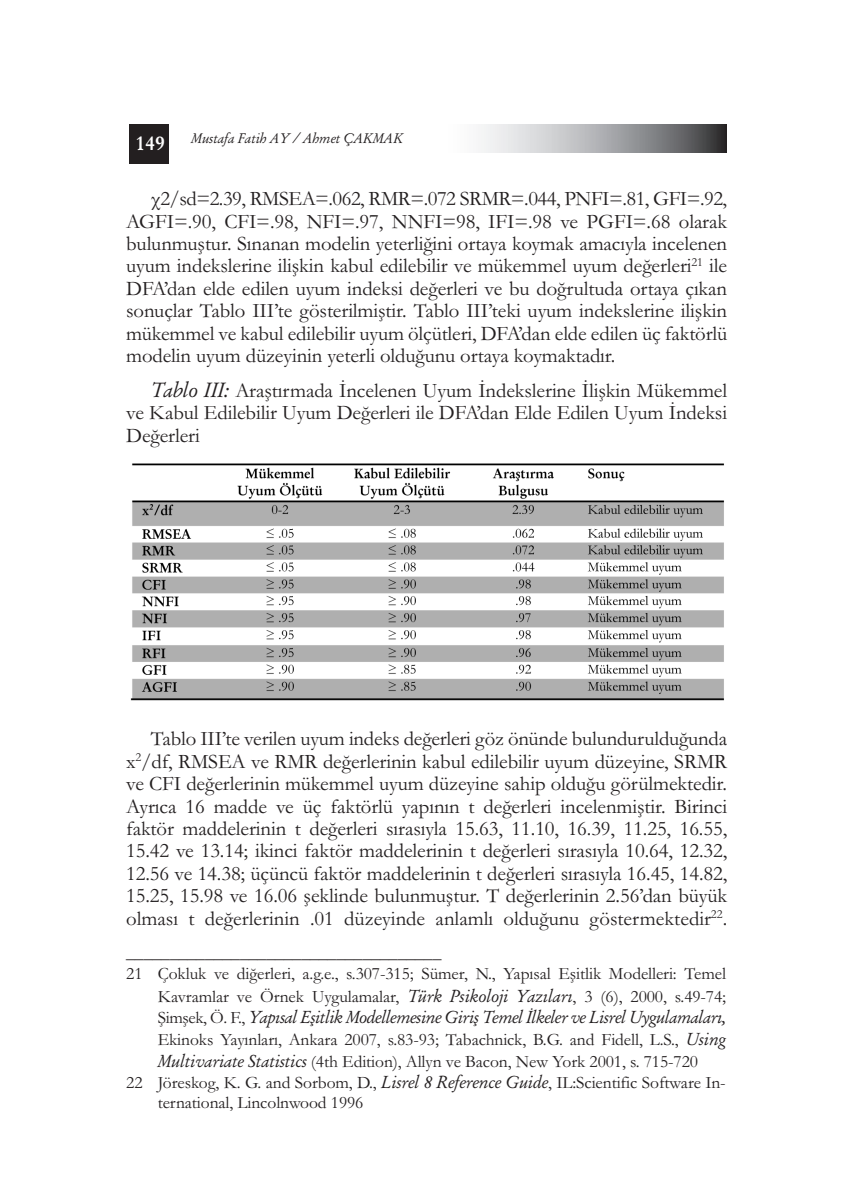
<style>
.page{position:relative;width:854px;height:1201px;background:#fff}
.page>*{position:absolute;margin:0;border:0;box-sizing:border-box;transform-origin:0 0}
.t1{font:20.82px/22.4px "Garamond";letter-spacing:-.005em;color:#231f20;text-align:justify}
.t2{font:600 20.12px "Garamond";color:#fff}
.t3{font:17.5px/21px "Garamond";letter-spacing:-.005em;color:#231f20}
.t4{font:italic 17.5px "Garamond";letter-spacing:-.02em;color:#231f20}
.t5{font:italic 14px "Garamond";color:#231f20}
.s1{font-style:italic}
.s2{font-style:normal}
</style>
<div class="page">
<div style="left:129px;top:124px;width:40px;height:39px;background:#231f20"></div>
<img style="left:481px;top:124px;width:245px;height:28px">
<img style="left:130px;top:463px;width:594px;height:238px">
<p class="t2" style="left:135px;top:130px;width:32px">149</p>
<p class="t5" style="left:191px;top:129px;width:213px">Mustafa Fatih AY / Ahmet ÇAKMAK</p>
<p class="t1" style="left:126px;top:187px;width:602px;text-indent:25px">χ2/sd=2.39, RMSEA=.062, RMR=.072 SRMR=.044, PNFI=.81, GFI=.92, AGFI=.90, CFI=.98, NFI=.97, NNFI=98, IFI=.98 ve PGFI=.68 olarak bulunmuştur. Sınanan modelin yeterliğini ortaya koymak amacıyla incelenen uyum indekslerine ilişkin kabul edilebilir ve mükemmel uyum değerleri<sup>21</sup> ile DFA’dan elde edilen uyum indeksi değerleri ve bu doğrultuda ortaya çıkan sonuçlar Tablo III’te gösterilmiştir. Tablo III’teki uyum indekslerine ilişkin mükemmel ve kabul edilebilir uyum ölçütleri, DFA’dan elde edilen üç faktörlü modelin uyum düzeyinin yeterli olduğunu ortaya koymaktadır.</p>
<p class="t1" style="left:126px;top:378px;width:602px;text-indent:25px"><span class="s1">Tablo III:</span> Araştırmada İncelenen Uyum İndekslerine İlişkin Mükemmel ve Kabul Edilebilir Uyum Değerleri ile DFA’dan Elde Edilen Uyum İndeksi Değerleri</p>
<p class="t1" style="left:126px;top:727px;width:602px;text-indent:25px">Tablo III’te verilen uyum indeks değerleri göz önünde bulundurulduğunda x<sup>2</sup>/df, RMSEA ve RMR değerlerinin kabul edilebilir uyum düzeyine, SRMR ve CFI değerlerinin mükemmel uyum düzeyine sahip olduğu görülmektedir.<br>Ayrıca 16 madde ve üç faktörlü yapının t değerleri incelenmiştir. Birinci faktör maddelerinin t değerleri sırasıyla 15.63, 11.10, 16.39, 11.25, 16.55, 15.42 ve 13.14; ikinci faktör maddelerinin t değerleri sırasıyla 10.64, 12.32, 12.56 ve 14.38; üçüncü faktör maddelerinin t değerleri sırasıyla 16.45, 14.82, 15.25, 15.98 ve 16.06 şeklinde bulunmuştur. T değerlerinin 2.56’dan büyük olması t değerlerinin .01 düzeyinde anlamlı olduğunu göstermektedir<sup>22</sup>.</p>
<p class="t3" style="left:126px;top:941px;width:601px">____________________________________<br>21 Çokluk ve diğerleri, a.g.e., s.307-315; Sümer, N., Yapısal Eşitlik Modelleri: Temel</p>
<p class="t3" style="left:158px;top:985px;width:569px">Kavramlar ve Örnek Uygulamalar, <span class="s1">Türk Psikoloji Yazıları</span>, 3 (6), 2000, s.49-74;</p>
<p class="t4" style="left:158px;top:1006px;width:569px"><span class="s2">Şimşek, Ö. F.,</span> Yapısal Eşitlik Modellemesine Giriş Temel İlkeler ve Lisrel Uygulamaları,</p>
<p class="t3" style="left:158px;top:1028px;width:569px">Ekinoks Yayınları, Ankara 2007, s.83-93; Tabachnick, B.G. and Fidell, L.S., <span class="s1">Using</span></p>
<p class="t3" style="left:158px;top:1050px;width:541px"><span class="s1">Multivariate Statistics</span> (4th Edition), Allyn ve Bacon, New York 2001, s. 715-720</p>
<p class="t3" style="left:126px;top:1071px;width:600px">22 Jöreskog, K. G. and Sorbom, D., <span class="s1">Lisrel 8 Reference Guide</span>, IL:Scientific Software In-</p>
<p class="t3" style="left:158px;top:1091px;width:207px">ternational, Lincolnwood 1996</p>
</div>
